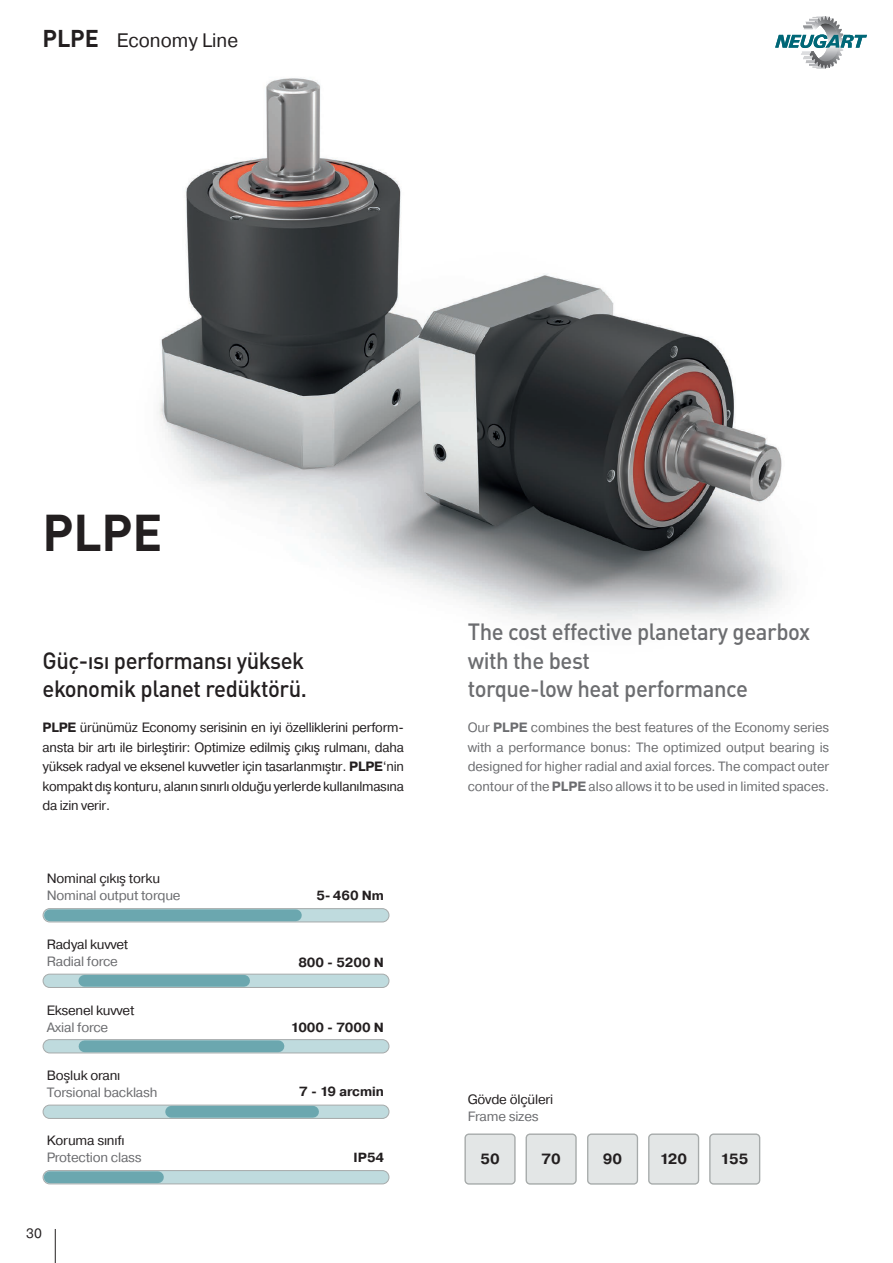
<style>
.page{position:relative;width:893px;height:1263px;background:#fff}
.page>*{position:absolute;margin:0;border:0;box-sizing:border-box;transform-origin:0 0}
.t1{font:700 51px "DIN Pro";color:#231f20}
.t2{font:700 24px "DIN Pro";color:#231f20}
.t3{font:500 23.25px "DIN Pro";letter-spacing:-.02em;color:#6c6d70;scale:.95 1}
.t4{font:500 23.25px "DIN Pro";letter-spacing:-.02em;color:#231f20;scale:.95 1}
.t5{font:19.5px "Pragmatica";color:#231f20}
.t6{font:700 14.85px "Pragmatica";color:#231f20}
.Tabellenwerte{font:13.5px/19.5px "Pragmatica";letter-spacing:-.02em;color:#231f20;text-align:justify}
.t7{font:13.5px/19.5px "Pragmatica";letter-spacing:-.015em;color:#6c6d70;text-align:justify}
.t8{font:700 13.2px "Pragmatica";color:#231f20}
.s1{font-weight:700}
</style>
<div class="page">
<hr style="left:55px;top:1229px;width:1px;height:34px;background:#231f20">
<img style="left:159px;top:78px;width:626px;height:548px">
<div style="left:43px;top:974px;width:346px;height:13px;background:#bfdbde;border-radius:7px"></div>
<div style="left:43px;top:974px;width:346px;height:14px;border:1px solid #a6aaaa;border-radius:7px"></div>
<div style="left:43px;top:909px;width:346px;height:13px;background:#bfdbde;border-radius:7px"></div>
<div style="left:43px;top:908px;width:346px;height:14px;border:1px solid #a6aaaa;border-radius:7px"></div>
<div style="left:43px;top:1039px;width:346px;height:14px;background:#bfdbde;border-radius:7px"></div>
<div style="left:43px;top:1039px;width:346px;height:14px;border:1px solid #a6aaaa;border-radius:7px"></div>
<div style="left:43px;top:1105px;width:346px;height:13px;background:#bfdbde;border-radius:7px"></div>
<div style="left:43px;top:1105px;width:346px;height:14px;border:1px solid #a6aaaa;border-radius:7px"></div>
<div style="left:43px;top:1170px;width:346px;height:14px;background:#bfdbde;border-radius:7px"></div>
<div style="left:43px;top:1170px;width:346px;height:14px;border:1px solid #a6aaaa;border-radius:7px"></div>
<div style="left:84px;top:975px;width:160px;height:12px;background:#6ba7af"></div>
<div style="left:84px;top:1040px;width:194px;height:12px;background:#6ba7af"></div>
<div style="left:171px;top:1106px;width:142px;height:12px;background:#6ba7af"></div>
<div style="left:50px;top:1171px;width:108px;height:12px;background:#6ba7af"></div>
<div style="left:50px;top:909px;width:246px;height:12px;background:#6ba7af"></div>
<div style="left:465px;top:1134px;width:50px;height:50px;background:#e3e6e6;border-radius:4px"></div>
<div style="left:465px;top:1133px;width:50px;height:51px;border:1px solid #a6aaaa;border-radius:4px"></div>
<div style="left:526px;top:1134px;width:50px;height:50px;background:#e3e6e6;border-radius:4px"></div>
<div style="left:526px;top:1133px;width:51px;height:51px;border:1px solid #a6aaaa;border-radius:4px"></div>
<div style="left:588px;top:1134px;width:49px;height:50px;background:#e3e6e6;border-radius:4px"></div>
<div style="left:587px;top:1133px;width:51px;height:51px;border:1px solid #a6aaaa;border-radius:4px"></div>
<div style="left:649px;top:1134px;width:49px;height:50px;background:#e3e6e6;border-radius:4px"></div>
<div style="left:648px;top:1133px;width:51px;height:51px;border:1px solid #a6aaaa;border-radius:4px"></div>
<div style="left:710px;top:1134px;width:50px;height:50px;background:#e3e6e6;border-radius:4px"></div>
<div style="left:709px;top:1133px;width:51px;height:51px;border:1px solid #a6aaaa;border-radius:4px"></div>
<svg style="left:775px;top:16px;width:92px;height:53px"></svg>
<p class="t2" style="left:43px;top:19px;width:58px">PLPE</p>
<p class="t5" style="left:117px;top:28px;width:123px">Economy Line</p>
<p class="t1" style="left:43px;top:493px;width:121px">PLPE</p>
<p class="t4" style="left:43px;top:642px;width:277px">Güç-ısı performansı yüksek</p>
<p class="t4" style="left:43px;top:671px;width:280px">ekonomik planet redüktörü.</p>
<p class="Tabellenwerte" style="left:43px;top:718px;width:363px"><span class="s1">PLPE</span> ürünümüz Economy serisinin en iyi özelliklerini perform&shy;ansta bir artı ile birleştirir: Optimize edilmiş çıkış rulmanı, daha yüksek radyal ve eksenel kuvvetler için tasarlanmıştır. <span class="s1">PLPE</span>‘nin kompakt dış konturu, alanın sınırlı olduğu yerlerde kullanılmasına da izin verir.</p>
<p class="Tabellenwerte" style="left:47px;top:869px;width:115px">Nominal çıkış torku</p>
<p class="t7" style="left:47px;top:886px;width:135px">Nominal output torque</p>
<p class="Tabellenwerte" style="left:47px;top:935px;width:83px">Radyal kuvvet</p>
<p class="t7" style="left:47px;top:952px;width:73px">Radial force</p>
<p class="Tabellenwerte" style="left:47px;top:1001px;width:89px">Eksenel kuvvet</p>
<p class="t7" style="left:47px;top:1018px;width:63px">Axial force</p>
<p class="Tabellenwerte" style="left:47px;top:1066px;width:75px">Boşluk oranı</p>
<p class="t7" style="left:47px;top:1083px;width:112px">Torsional backlash</p>
<p class="Tabellenwerte" style="left:47px;top:1131px;width:79px">Koruma sınıfı</p>
<p class="t7" style="left:47px;top:1148px;width:96px">Protection class</p>
<p class="Tabellenwerte" style="left:26px;top:1224px;width:17px">30</p>
<p class="t8" style="left:316px;top:887px;width:69px">5- 460 Nm</p>
<p class="t8" style="left:298px;top:954px;width:87px">800 - 5200 N</p>
<p class="t8" style="left:291px;top:1019px;width:95px">1000 - 7000 N</p>
<p class="t8" style="left:299px;top:1083px;width:86px">7 - 19 arcmin</p>
<p class="t8" style="left:354px;top:1149px;width:32px">IP54</p>
<p class="t3" style="left:468px;top:614px;width:362px">The cost effective planetary gearbox</p>
<p class="t3" style="left:468px;top:642px;width:130px">with the best</p>
<p class="t3" style="left:468px;top:671px;width:297px">torque-low heat performance</p>
<p class="t7" style="left:468px;top:718px;width:363px">Our <span class="s1">PLPE</span> combines the best features of the Economy series with a performance bonus: The optimized output bearing is designed for higher radial and axial forces. The compact outer contour of the <span class="s1">PLPE</span> also allows it to be used in limited spaces.</p>
<p class="Tabellenwerte" style="left:468px;top:1090px;width:87px">Gövde ölçüleri</p>
<p class="t7" style="left:468px;top:1107px;width:72px">Frame sizes</p>
<p class="t6" style="left:480px;top:1149px;width:21px">50</p>
<p class="t6" style="left:541px;top:1149px;width:21px">70</p>
<p class="t6" style="left:603px;top:1149px;width:21px">90</p>
<p class="t6" style="left:660px;top:1149px;width:29px">120</p>
<p class="t6" style="left:721px;top:1149px;width:29px">155</p>
</div>
